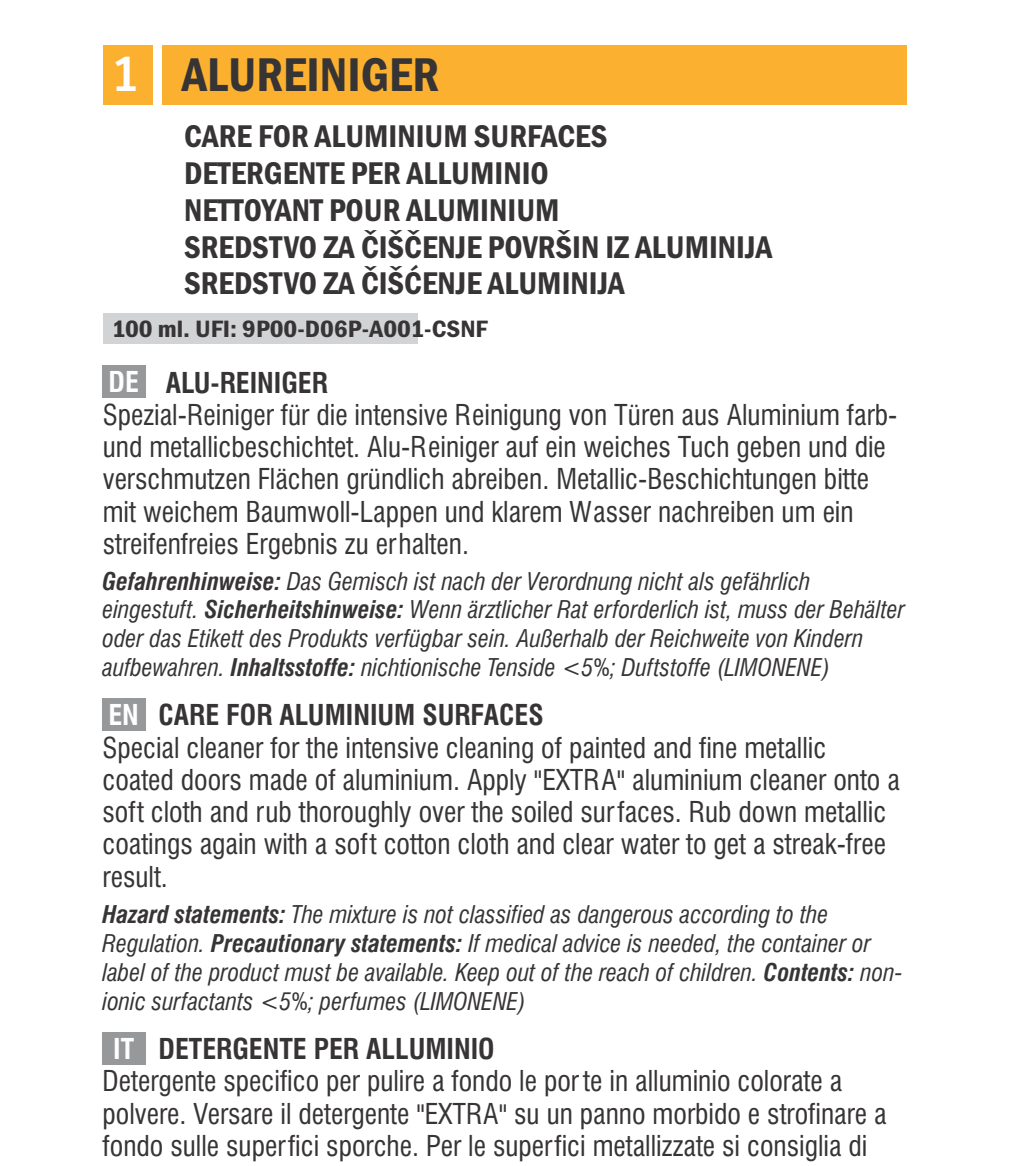
<style>
.page{position:relative;width:1012px;height:1166px;background:#fff}
.page>*{position:absolute;margin:0;border:0;box-sizing:border-box;transform-origin:0 0}
.t1{font:600 condensed 49px "Franklin Gothic";color:#373435}
.t2{font:600 condensed 32.55px/36.8px "Franklin Gothic";color:#373435}
.t3{font:condensed 28px/32.2px "Swiss 721 BT";color:#373435}
.t4{font:700 condensed 28px "Swiss 721 BT";color:#373435}
.t5{font:700 condensed 28px "Swiss 721 BT";color:#fefefe}
.t6{font:600 condensed 24.5px "Franklin Gothic";color:#373435;scale:1.1 1}
.t7{font:italic condensed 23.8px/28.7px "Swiss 721 BT";color:#373435}
.s1{font-family:"Artifakt Element";font-weight:700;font-stretch:normal;color:#fefefe}
.s2{font-weight:700}
</style>
<div class="page">
<div style="left:162px;top:45px;width:744px;height:60px;background:#fbb12f"></div>
<div style="left:103px;top:45px;width:49px;height:60px;background:#fbb12f"></div>
<div style="left:103px;top:313px;width:314px;height:31px;background:#d2d3d5"></div>
<div style="left:103px;top:365px;width:43px;height:32px;background:#96989a"></div>
<div style="left:103px;top:698px;width:43px;height:33px;background:#96989a"></div>
<div style="left:103px;top:1032px;width:43px;height:32px;background:#96989a"></div>
<h1 class="t1" style="left:114px;top:57px;width:327px"><span class="s1">1</span> ALUREINIGER</h1>
<p class="t2" style="left:184px;top:121px;width:590px">CARE FOR ALUMINIUM SURFACES<br>DETERGENTE PER ALLUMINIO<br>NETTOYANT POUR ALUMINIUM<br>SREDSTVO ZA ČIŠČENJE POVRŠIN IZ ALUMINIJA<br>SREDSTVO ZA ČIŠĆENJE ALUMINIJA</p>
<p class="t6" style="left:112px;top:320px;width:343px">100 ml. UFI: 9P00-D06P-A001-CSNF</p>
<p class="t5" style="left:109px;top:371px;width:32px">DE</p>
<p class="t4" style="left:166px;top:371px;width:164px">ALU-REINIGER</p>
<p class="t3" style="left:103px;top:401px;width:796px">Spezial-Reiniger für die intensive Reinigung von Türen aus Aluminium farb&shy;und metallicbeschichtet. Alu-Reiniger auf ein weiches Tuch geben und die verschmutzen Flächen gründlich abreiben. Metallic-Beschichtungen bitte mit weichem Baumwoll-Lappen und klarem Wasser nachreiben um ein streifenfreies Ergebnis zu erhalten.</p>
<p class="t7" style="left:103px;top:569px;width:804px"><span class="s2">Gefahrenhinweise:</span> Das Gemisch ist nach der Verordnung nicht als gefährlich eingestuft. <span class="s2">Sicherheitshinweise:</span> Wenn ärztlicher Rat erforderlich ist, muss der Behälter oder das Etikett des Produkts verfügbar sein. Außerhalb der Reichweite von Kindern aufbewahren. <span class="s2">Inhaltsstoffe:</span> nichtionische Tenside &lt;5%; Duftstoffe (LIMONENE)</p>
<p class="t4" style="left:159px;top:704px;width:387px">CARE FOR ALUMINIUM SURFACES</p>
<p class="t3" style="left:103px;top:734px;width:799px">Special cleaner for the intensive cleaning of painted and fine metallic coated doors made of aluminium. Apply "EXTRA" aluminium cleaner onto a soft cloth and rub thoroughly over the soiled surfaces. Rub down metallic coatings again with a soft cotton cloth and clear water to get a streak-free result.</p>
<p class="t7" style="left:103px;top:903px;width:801px"><span class="s2">Hazard statements:</span> The mixture is not classified as dangerous according to the Regulation. <span class="s2">Precautionary statements:</span> If medical advice is needed, the container or label of the product must be available. Keep out of the reach of children. <span class="s2">Contents:</span> non&shy;ionic surfactants &lt;5%; perfumes (LIMONENE)</p>
<p class="t4" style="left:159px;top:1038px;width:338px">DETERGENTE PER ALLUMINIO</p>
<p class="t3" style="left:103px;top:1068px;width:786px">Detergente specifico per pulire a fondo le por te in alluminio colorate a polvere. Versare il detergente "EXTRA" su un panno morbido e strofinare a fondo sulle superfici sporche. Per le superfici metallizzate si consiglia di</p>
<p class="t5" style="left:108px;top:704px;width:32px">EN</p>
<p class="t5" style="left:113px;top:1038px;width:22px">IT</p>
</div>
